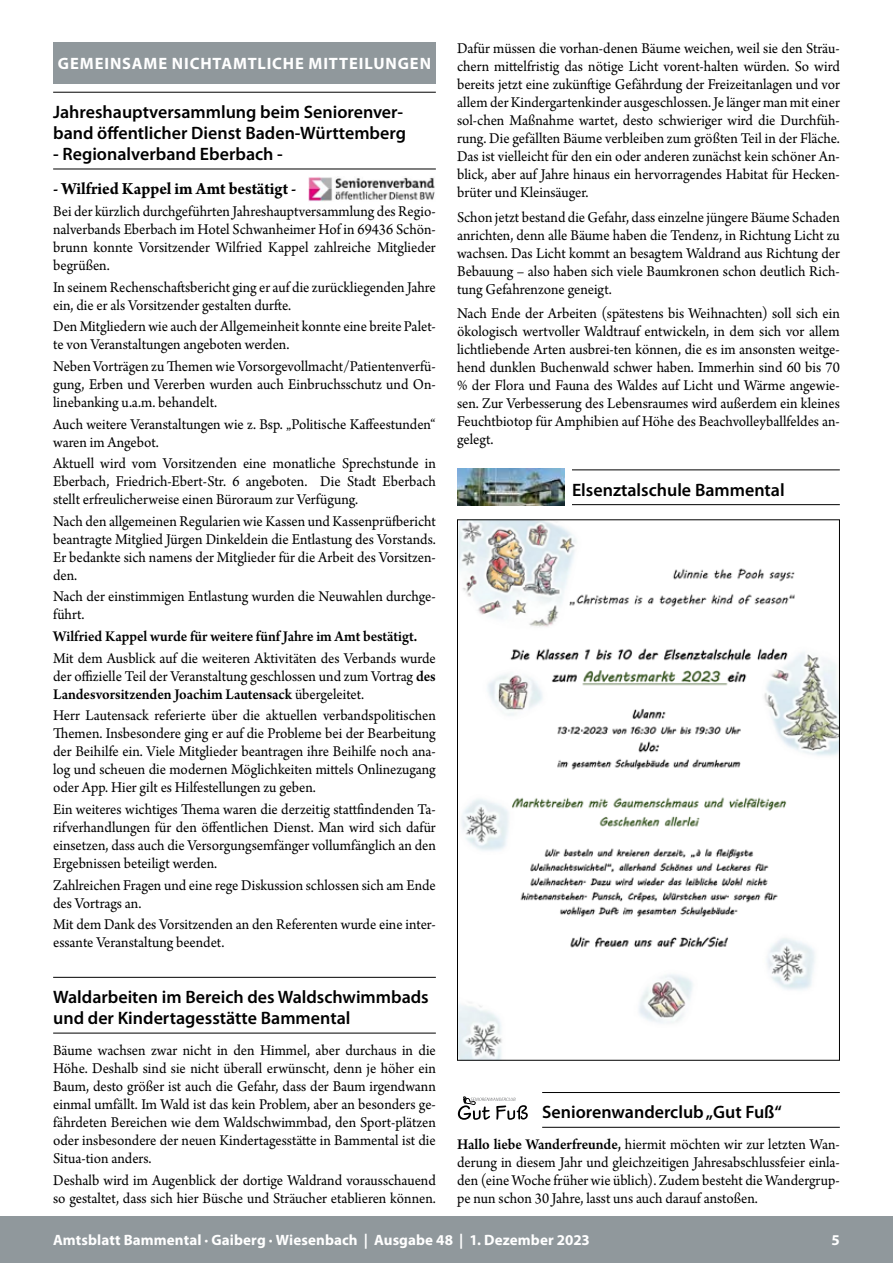
<style>
.page{position:relative;width:893px;height:1263px;background:#fff}
.page>*{position:absolute;margin:0;border:0;box-sizing:border-box;transform-origin:0 0}
.t1{font:600 18px/21px "Myriad Pro";color:#000}
.t2{font:700 18px "Arno Pro";color:#000;scale:.95 1}
.t3{font:700 16.5px "Myriad Pro";letter-spacing:.055em;color:#fff}
.t4{font:15.75px/18px "Arno Pro";color:#000;text-align:justify;scale:.95 1}
.t5{font:600 15.75px "Arno Pro";color:#000;scale:.95 1}
.t6{font:700 15px "Myriad Pro";letter-spacing:.005em;color:#fff}
.s1{font-weight:600}
</style>
<div class="page">
<div style="left:0;top:1216px;width:893px;height:47px;background:#90989c"></div>
<hr style="left:53px;top:92px;width:383px;height:1px;background:#000">
<hr style="left:53px;top:169px;width:383px;height:1px;background:#000">
<hr style="left:53px;top:977px;width:383px;height:1px;background:#000">
<hr style="left:53px;top:1033px;width:383px;height:1px;background:#000">
<div style="left:53px;top:43px;width:383px;height:41px;background:#90989c"></div>
<img style="left:308px;top:176px;width:127px;height:25px">
<hr style="left:457px;top:469px;width:383px;height:1px;background:#000">
<hr style="left:457px;top:504px;width:383px;height:1px;background:#000">
<hr style="left:542px;top:1092px;width:298px;height:1px;background:#000">
<hr style="left:542px;top:1127px;width:298px;height:1px;background:#000">
<div style="left:457px;top:468px;width:115px;height:37px;background:#fff"></div>
<img style="left:457px;top:468px;width:108px;height:37px">
<img style="left:459px;top:521px;width:379px;height:538px">
<svg style="left:458px;top:1096px;width:70px;height:24px"></svg>
<p class="t3" style="left:58px;top:53px;width:375px">GEMEINSAME NICHTAMTLICHE MITTEILUNGEN</p>
<p class="t1" style="left:53px;top:101px;width:354px">Jahreshauptversammlung beim Seniorenver&shy;band öffentlicher Dienst Baden-Württemberg</p>
<p class="t1" style="left:53px;top:143px;width:231px">- Regionalverband Eberbach -</p>
<p class="t2" style="left:53px;top:178px;width:258px">- Wilfried Kappel im Amt bestätigt -</p>
<p class="t4" style="left:53px;top:203px;width:404px">Bei der kürzlich durchgeführten Jahreshauptversammlung des Regio&shy;nalverbands Eberbach im Hotel Schwanheimer Hof in 69436 Schön&shy;brunn konnte Vorsitzender Wilfried Kappel zahlreiche Mitglieder begrüßen.</p>
<p class="t4" style="left:53px;top:279px;width:404px">In seinem Rechenschaftsbericht ging er auf die zurückliegenden Jahre ein, die er als Vorsitzender gestalten durfte.</p>
<p class="t4" style="left:53px;top:318px;width:404px">Den Mitgliedern wie auch der Allgemeinheit konnte eine breite Palet&shy;te von Veranstaltungen angeboten werden.</p>
<p class="t4" style="left:53px;top:358px;width:404px">Neben Vorträgen zu Themen wie Vorsorgevollmacht/Patientenverfü&shy;gung, Erben und Vererben wurden auch Einbruchsschutz und On&shy;linebanking u.a.m. behandelt.</p>
<p class="t4" style="left:53px;top:416px;width:404px">Auch weitere Veranstaltungen wie z. Bsp. „Politische Kaffeestunden“ waren im Angebot.</p>
<p class="t4" style="left:53px;top:455px;width:404px">Aktuell wird vom Vorsitzenden eine monatliche Sprechstunde in Eberbach, Friedrich-Ebert-Str. 6 angeboten. Die Stadt Eberbach stellt erfreulicherweise einen Büroraum zur Verfügung.</p>
<p class="t4" style="left:53px;top:513px;width:404px">Nach den allgemeinen Regularien wie Kassen und Kassenprüfbericht beantragte Mitglied Jürgen Dinkeldein die Entlastung des Vorstands.<br>Er bedankte sich namens der Mitglieder für die Arbeit des Vorsitzen&shy;den.</p>
<p class="t4" style="left:53px;top:588px;width:404px">Nach der einstimmigen Entlastung wurden die Neuwahlen durchge&shy;führt.</p>
<p class="t5" style="left:53px;top:627px;width:385px">Wilfried Kappel wurde für weitere fünf Jahre im Amt bestätigt.</p>
<p class="t4" style="left:53px;top:650px;width:404px">Mit dem Ausblick auf die weiteren Aktivitäten des Verbands wurde der offizielle Teil der Veranstaltung geschlossen und zum Vortrag <span class="s1">des Landesvorsitzenden Joachim Lautensack</span> übergeleitet.</p>
<p class="t4" style="left:53px;top:707px;width:404px">Herr Lautensack referierte über die aktuellen verbandspolitischen Themen. Insbesondere ging er auf die Probleme bei der Bearbeitung der Beihilfe ein. Viele Mitglieder beantragen ihre Beihilfe noch ana&shy;log und scheuen die modernen Möglichkeiten mittels Onlinezugang oder App. Hier gilt es Hilfestellungen zu geben.</p>
<p class="t4" style="left:53px;top:801px;width:404px">Ein weiteres wichtiges Thema waren die derzeitig stattfindenden Ta&shy;rifverhandlungen für den öffentlichen Dienst. Man wird sich dafür einsetzen, dass auch die Versorgungsemfänger vollumfänglich an den Ergebnissen beteiligt werden.</p>
<p class="t4" style="left:53px;top:877px;width:404px">Zahlreichen Fragen und eine rege Diskussion schlossen sich am Ende des Vortrags an.</p>
<p class="t4" style="left:53px;top:916px;width:404px">Mit dem Dank des Vorsitzenden an den Referenten wurde eine inter&shy;essante Veranstaltung beendet.</p>
<p class="t1" style="left:53px;top:986px;width:377px">Waldarbeiten im Bereich des Waldschwimmbads und der Kindertagesstätte Bammental</p>
<p class="t4" style="left:53px;top:1042px;width:404px">Bäume wachsen zwar nicht in den Himmel, aber durchaus in die Höhe. Deshalb sind sie nicht überall erwünscht, denn je höher ein Baum, desto größer ist auch die Gefahr, dass der Baum irgendwann einmal umfällt. Im Wald ist das kein Problem, aber an besonders ge&shy;fährdeten Bereichen wie dem Waldschwimmbad, den Sport-plätzen oder insbesondere der neuen Kindertagesstätte in Bammental ist die Situa-tion anders.</p>
<p class="t4" style="left:53px;top:1172px;width:404px">Deshalb wird im Augenblick der dortige Waldrand vorausschauend so gestaltet, dass sich hier Büsche und Sträucher etablieren können.</p>
<p class="t4" style="left:457px;top:40px;width:404px">Dafür müssen die vorhan-denen Bäume weichen, weil sie den Sträu&shy;chern mittelfristig das nötige Licht vorent-halten würden. So wird bereits jetzt eine zukünftige Gefährdung der Freizeitanlagen und vor allem der Kindergartenkinder ausgeschlossen. Je länger man mit einer sol-chen Maßnahme wartet, desto schwieriger wird die Durchfüh&shy;rung. Die gefällten Bäume verbleiben zum größten Teil in der Fläche.<br>Das ist vielleicht für den ein oder anderen zunächst kein schöner An&shy;blick, aber auf Jahre hinaus ein hervorragendes Habitat für Hecken&shy;brüter und Kleinsäuger.</p>
<p class="t4" style="left:457px;top:209px;width:404px">Schon jetzt bestand die Gefahr, dass einzelne jüngere Bäume Schaden anrichten, denn alle Bäume haben die Tendenz, in Richtung Licht zu wachsen. Das Licht kommt an besagtem Waldrand aus Richtung der Bebauung – also haben sich viele Baumkronen schon deutlich Rich&shy;tung Gefahrenzone geneigt.</p>
<p class="t4" style="left:457px;top:305px;width:404px">Nach Ende der Arbeiten (spätestens bis Weihnachten) soll sich ein ökologisch wertvoller Waldtrauf entwickeln, in dem sich vor allem lichtliebende Arten ausbrei-ten können, die es im ansonsten weitge&shy;hend dunklen Buchenwald schwer haben. Immerhin sind 60 bis 70 % der Flora und Fauna des Waldes auf Licht und Wärme angewie&shy;sen. Zur Verbesserung des Lebensraumes wird außerdem ein kleines Feuchtbiotop für Amphibien auf Höhe des Beachvolleyballfeldes an&shy;gelegt.</p>
<p class="t1" style="left:572px;top:479px;width:214px">Elsenztalschule Bammental</p>
<p class="t1" style="left:542px;top:1101px;width:241px">Seniorenwanderclub „Gut Fuß“</p>
<p class="t4" style="left:457px;top:1136px;width:404px"><span class="s1">Hallo liebe Wanderfreunde,</span> hiermit möchten wir zur letzten Wan&shy;derung in diesem Jahr und gleichzeitigen Jahresabschlussfeier einla&shy;den (eine Woche früher wie üblich). Zudem besteht die Wandergrup&shy;pe nun schon 30 Jahre, lasst uns auch darauf anstoßen.</p>
<p class="t6" style="left:53px;top:1230px;width:538px">Amtsblatt Bammental · Gaiberg · Wiesenbach | Ausgabe 48 | 1. Dezember 2023</p>
<p class="t6" style="left:831px;top:1230px;width:10px">5</p>
</div>
